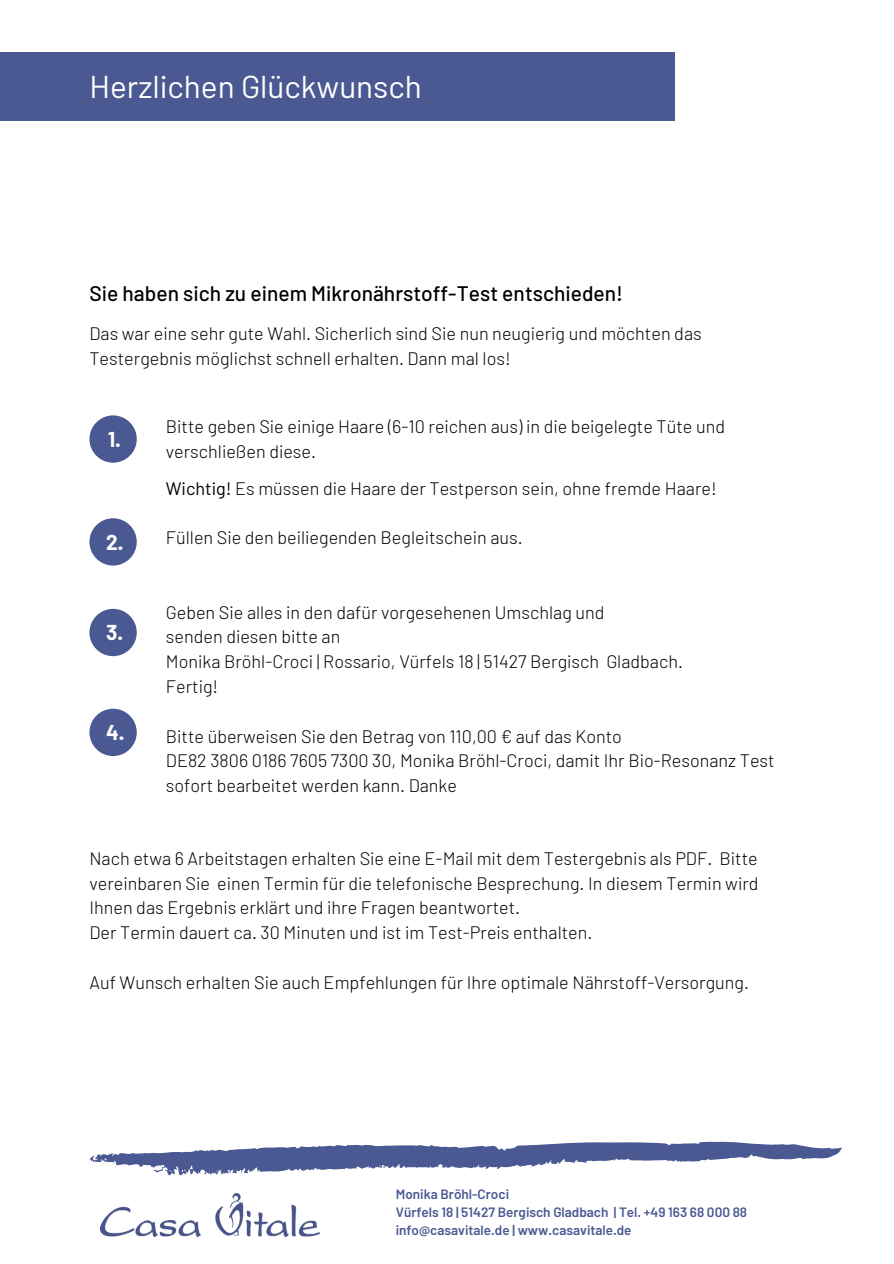
<style>
.page{position:relative;width:894px;height:1264px;background:#fff}
.page>*{position:absolute;margin:0;border:0;box-sizing:border-box;transform-origin:0 0}
.t1{font:31.5px "Barlow";color:#fff}
.t2{font:500 21px "Barlow";color:#000}
.t3{font:700 21px "Barlow";color:#fff}
.t4{font:300 18px/24.8px "Barlow";color:#000}
.t5{font:600 13.5px "Barlow";color:#4a5992}
.s1{font-weight:400}
</style>
<div class="page">
<div style="left:89px;top:415px;width:48px;height:47px;background:#4a5992;border-radius:50%"></div>
<div style="left:89px;top:518px;width:48px;height:47px;background:#4a5992;border-radius:50%"></div>
<div style="left:89px;top:609px;width:48px;height:47px;background:#4a5992;border-radius:50%"></div>
<div style="left:0;top:52px;width:674px;height:69px;background:#4a5992"></div>
<svg style="left:89px;top:1141px;width:752px;height:34px"></svg>
<img style="left:101px;top:1193px;width:218px;height:43px">
<div style="left:89px;top:708px;width:48px;height:48px;background:#4a5992;border-radius:50%"></div>
<p class="t1" style="left:89px;top:67px;width:334px">Herzlichen Glückwunsch</p>
<p class="t2" style="left:89px;top:280px;width:535px">Sie haben sich zu einem Mikronährstoff-Test entschieden!</p>
<p class="t4" style="left:89px;top:320px;width:613px">Das war eine sehr gute Wahl. Sicherlich sind Sie nun neugierig und möchten das</p>
<p class="t4" style="left:89px;top:345px;width:422px">Testergebnis möglichst schnell erhalten. Dann mal los!</p>
<p class="t3" style="left:108px;top:425px;width:14px">1.</p>
<p class="t3" style="left:106px;top:528px;width:19px">2.</p>
<p class="t3" style="left:106px;top:619px;width:18px">3.</p>
<p class="t3" style="left:106px;top:719px;width:20px">4.</p>
<p class="t4" style="left:166px;top:413px;width:560px">Bitte geben Sie einige Haare (6-10 reichen aus) in die beigelegte Tüte und</p>
<p class="t4" style="left:166px;top:438px;width:152px">verschließen diese.</p>
<p class="t4" style="left:166px;top:475px;width:552px"><span class="s1">Wichtig!</span> Es müssen die Haare der Testperson sein, ohne fremde Haare!</p>
<p class="t4" style="left:166px;top:524px;width:358px">Füllen Sie den beiliegenden Begleitschein aus.</p>
<p class="t4" style="left:166px;top:599px;width:440px">Geben Sie alles in den dafür vorgesehenen Umschlag und</p>
<p class="t4" style="left:166px;top:624px;width:176px">senden diesen bitte an</p>
<p class="t4" style="left:166px;top:648px;width:518px">Monika Bröhl-Croci | Rossario, Vürfels 18 | 51427 Bergisch Gladbach.</p>
<p class="t4" style="left:166px;top:673px;width:54px">Fertig!</p>
<p class="t4" style="left:166px;top:723px;width:457px">Bitte überweisen Sie den Betrag von 110,00 € auf das Konto</p>
<p class="t4" style="left:166px;top:747px;width:610px">DE82 3806 0186 7605 7300 30, Monika Bröhl-Croci, damit Ihr Bio-Resonanz Test sofort bearbeitet werden kann. Danke</p>
<p class="t4" style="left:89px;top:845px;width:670px;text-align:justify">Nach etwa 6 Arbeitstagen erhalten Sie eine E-Mail mit dem Testergebnis als PDF. Bitte vereinbaren Sie einen Termin für die telefonische Besprechung. In diesem Termin wird Ihnen das Ergebnis erklärt und ihre Fragen beantwortet.</p>
<p class="t4" style="left:89px;top:919px;width:504px">Der Termin dauert ca. 30 Minuten und ist im Test-Preis enthalten.</p>
<p class="t4" style="left:89px;top:969px;width:661px">Auf Wunsch erhalten Sie auch Empfehlungen für Ihre optimale Nährstoff-Versorgung.</p>
<p class="t5" style="left:395px;top:1185px;width:115px">Monika Bröhl-Croci</p>
<p class="t5" style="left:395px;top:1203px;width:353px">Vürfels 18 | 51427 Bergisch Gladbach | Tel. +49 163 68 000 88</p>
<p class="t5" style="left:395px;top:1221px;width:237px">info@casavitale.de | www.casavitale.de</p>
</div>
